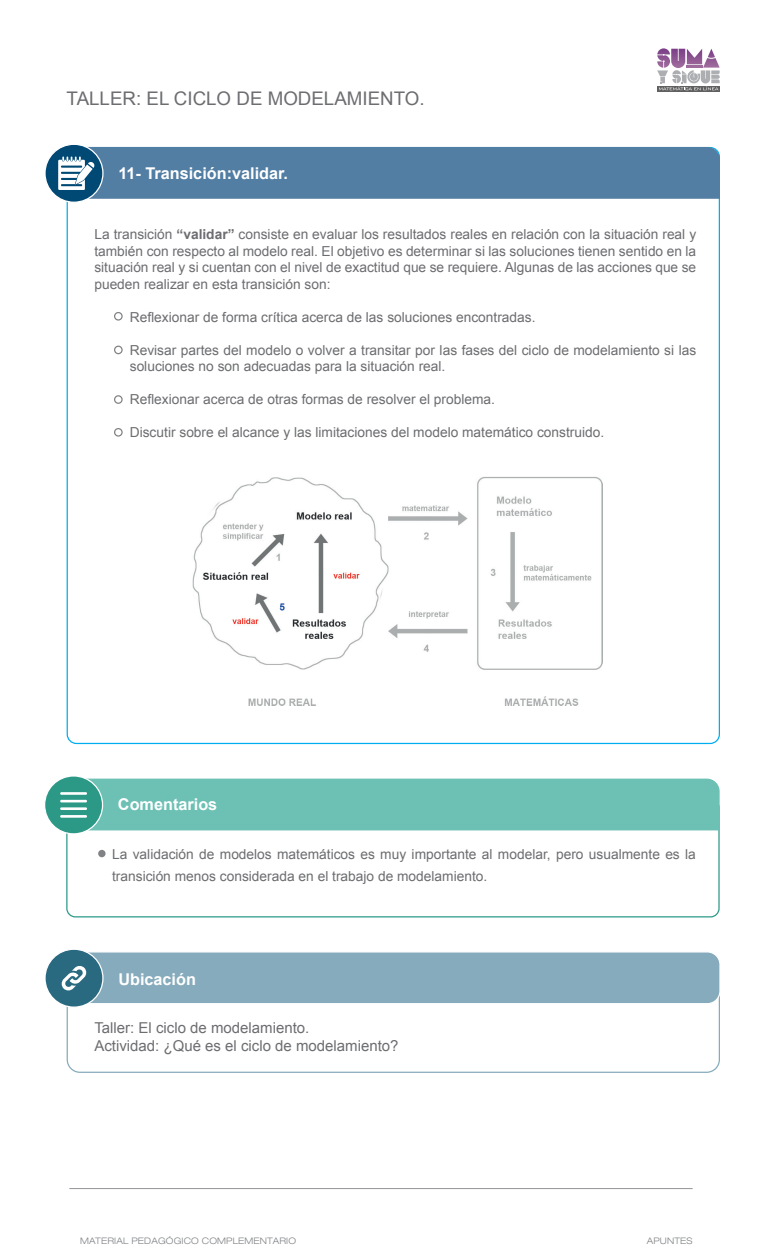
<style>
.page{position:relative;width:765px;height:1260px;background:#fff}
.page>*{position:absolute;margin:0;border:0;box-sizing:border-box;transform-origin:0 0}
.t1{font:18.75px "Arial";color:#6c6d70}
.t2{font:700 16.25px "Arial";color:#fff}
.t3{font:15px/18px "Arial";color:#6c6d70}
.t4{font:13.75px/16.5px "Arial";color:#6c6d70}
.t5{font:300 expanded 9px "Helvetica Neue";letter-spacing:.02em;color:#808285}
.s1{font-weight:700}
</style>
<div class="page">
<div style="left:70px;top:952px;width:650px;height:52px;background:#86abbc;border-radius:13px"></div>
<div style="left:69px;top:951px;width:652px;height:53px;border:1px solid #fff;border-radius:13px"></div>
<div style="left:45px;top:949px;width:58px;height:58px;background:#296a81;border-radius:50%"></div>
<div style="left:44px;top:949px;width:60px;height:59px;border:1px solid #fff;border-radius:50%"></div>
<div style="left:45px;top:144px;width:58px;height:58px;background:#004974;border-radius:50%"></div>
<div style="left:44px;top:144px;width:60px;height:59px;border:1px solid #fff;border-radius:50%"></div>
<svg style="left:58px;top:147px;width:662px;height:52px;background:#537fa3"></svg>
<svg style="left:61px;top:966px;width:26px;height:25px"></svg>
<hr style="left:69px;top:1188px;width:624px;height:1px;background:#939598">
<img style="left:192px;top:477px;width:410px;height:229px">
<div style="left:114px;top:312px;width:9px;height:9px;border:1px solid #808285;border-radius:50%"></div>
<div style="left:114px;top:346px;width:9px;height:8px;border:1px solid #808285;border-radius:50%"></div>
<div style="left:114px;top:395px;width:9px;height:9px;border:1px solid #808285;border-radius:50%"></div>
<div style="left:114px;top:428px;width:9px;height:9px;border:1px solid #808285;border-radius:50%"></div>
<div style="left:66px;top:799px;width:654px;height:118px;border:1px solid #2c9987;border-radius:8px"></div>
<div style="left:88px;top:779px;width:632px;height:51px;background:#6cc0b4"></div>
<div style="left:45px;top:776px;width:58px;height:58px;background:#2c9987;border-radius:50%"></div>
<div style="left:44px;top:775px;width:59px;height:60px;border:1px solid #fff;border-radius:50%"></div>
<hr style="left:60px;top:815px;width:27px;height:3px;background:#fff">
<hr style="left:60px;top:807px;width:27px;height:3px;background:#fff">
<hr style="left:60px;top:800px;width:27px;height:2px;background:#fff">
<hr style="left:60px;top:792px;width:27px;height:3px;background:#fff">
<div style="left:98px;top:850px;width:8px;height:7px;background:#808285;border-radius:50%"></div>
<svg style="left:657px;top:90px;width:63px;height:1px"></svg>
<svg style="left:657px;top:48px;width:63px;height:42px"></svg>
<h1 class="t1" style="left:67px;top:86px;width:360px">TALLER: EL CICLO DE MODELAMIENTO.</h1>
<p class="t2" style="left:118px;top:162px;width:171px">11- Transición:validar.</p>
<p class="t4" style="left:94px;top:226px;width:603px;text-align:justify">La transición <span class="s1">“validar”</span> consiste en evaluar los resultados reales en relación con la situación real y también con respecto al modelo real. El objetivo es determinar si las soluciones tienen sentido en la situación real y si cuentan con el nivel de exactitud que se requiere. Algunas de las acciones que se pueden realizar en esta transición son:</p>
<p class="t4" style="left:130px;top:309px;width:407px">Reflexionar de forma crítica acerca de las soluciones encontradas.</p>
<p class="t4" style="left:130px;top:342px;width:568px">Revisar partes del modelo o volver a transitar por las fases del ciclo de modelamiento si las soluciones no son adecuadas para la situación real.</p>
<p class="t4" style="left:130px;top:391px;width:367px">Reflexionar acerca de otras formas de resolver el problema.</p>
<p class="t4" style="left:130px;top:424px;width:476px">Discutir sobre el alcance y las limitaciones del modelo matemático construido.</p>
<p class="t2" style="left:118px;top:794px;width:101px">Comentarios</p>
<p class="t4" style="left:112px;top:843px;width:585px;line-height:22.5px">La validación de modelos matemáticos es muy importante al modelar, pero usualmente es la transición menos considerada en el trabajo de modelamiento.</p>
<p class="t2" style="left:118px;top:968px;width:79px">Ubicación</p>
<p class="t3" style="left:94px;top:1019px;width:306px">Taller: El ciclo de modelamiento.<br>Actividad: ¿Qué es el ciclo de modelamiento?</p>
<p class="t5" style="left:80px;top:1235px;width:218px">MATERIAL PEDAGÓGICO COMPLEMENTARIO</p>
<p class="t5" style="left:647px;top:1235px;width:47px">APUNTES</p>
</div>
